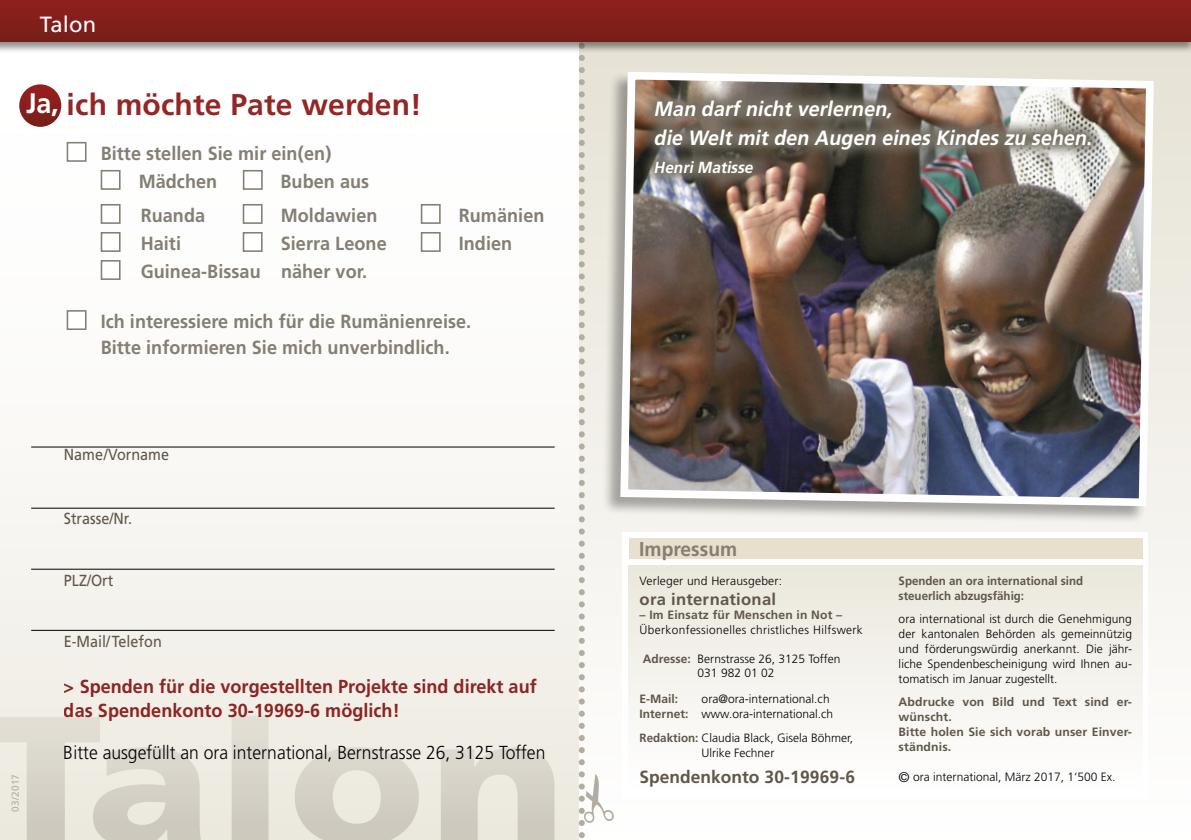
<style>
.page{position:relative;width:1191px;height:840px;background:#fff}
.page>*{position:absolute;margin:0;border:0;box-sizing:border-box;transform-origin:0 0}
.t1{font:700 30px "Frutiger LT Std";letter-spacing:.005em;color:#942726}
.t2{font:22px "Frutiger LT Std";letter-spacing:.01em;color:#fff}
.t3{font:italic 700 20.6px/28px "Frutiger LT Std";color:#fff;scale:.96 1}
.t4{font:700 20px "Frutiger LT Std";color:#847e73;scale:.96 1}
.t5{font:700 19px/28px "Frutiger LT Std";letter-spacing:.005em;color:#847e73;scale:.95 1}
.t6{font:700 18.8px/23.8px "Frutiger LT Std";color:#942726;scale:.96 1}
.t7{font:300 18.8px "Frutiger LT Std";color:#000;scale:.93 1}
.t8{font:700 17.6px "Frutiger LT Std";color:#60574a}
.t9{font:700 16.4px "Frutiger LT Std";letter-spacing:.015em;color:#60574a}
.t10{font:16px "Frutiger LT Std";color:#60574a;scale:.9 1}
.t11{font:italic 700 16px "Frutiger LT Std";color:#fff;scale:.96 1}
.t12{font:300 12px/15px "Frutiger LT Std";color:#000}
.t13{font:700 12px/15px "Frutiger LT Std";letter-spacing:.01em;color:#60574a}
.t14{font:700 12px/14.4px "Frutiger LT Std";letter-spacing:.01em;color:#60574a;scale:.96 1}
.t15{font:300 12px "Frutiger LT Std";letter-spacing:.03em;color:#000}
.t16{font:10px "Frutiger LT Std";letter-spacing:.01em;color:#b3ada1}
.s1{font-size:28.2px;color:#fff}
.s2{font-weight:700;color:#60574a}
.s3{font-size:14px}
</style>
<div class="page">
<div style="left:562px;top:42px;width:629px;height:797px;background:linear-gradient(to bottom,#e6e1d4,#fff)"></div>
<div style="left:0;top:38px;width:579px;height:801px;background:linear-gradient(to right,#f9f8f5,#f8f7f5)"></div>
<div style="left:67px;top:142px;width:20px;height:20px;background:#fff;border:2px solid #847e73"></div>
<div style="left:101px;top:170px;width:20px;height:20px;background:#fff;border:2px solid #847e73"></div>
<div style="left:243px;top:170px;width:20px;height:20px;background:#fff;border:2px solid #847e73"></div>
<div style="left:101px;top:204px;width:20px;height:20px;background:#fff;border:2px solid #847e73"></div>
<div style="left:243px;top:204px;width:20px;height:20px;background:#fff;border:2px solid #847e73"></div>
<div style="left:421px;top:204px;width:20px;height:20px;background:#fff;border:2px solid #847e73"></div>
<div style="left:101px;top:232px;width:20px;height:20px;background:#fff;border:2px solid #847e73"></div>
<div style="left:243px;top:232px;width:20px;height:20px;background:#fff;border:2px solid #847e73"></div>
<div style="left:421px;top:232px;width:20px;height:20px;background:#fff;border:2px solid #847e73"></div>
<div style="left:101px;top:260px;width:20px;height:20px;background:#fff;border:2px solid #847e73"></div>
<div style="left:67px;top:310px;width:20px;height:20px;background:#fff;border:2px solid #847e73"></div>
<svg style="left:0;top:715px;width:554px;height:124px;background:#e2dfd5"></svg>
<svg style="left:17px;top:83px;width:46px;height:46px"></svg>
<div style="left:16px;top:81px;width:49px;height:49px;border:4px solid #fff;border-radius:50%"></div>
<hr style="left:31px;top:446px;width:523px;height:1px;background:#000">
<hr style="left:31px;top:507px;width:523px;height:1px;background:#000">
<hr style="left:31px;top:568px;width:523px;height:1px;background:#000">
<hr style="left:31px;top:629px;width:523px;height:1px;background:#000">
<div style="left:601px;top:71px;width:553px;height:453px;background:#000;opacity:.33"></div>
<img style="left:616px;top:68px;width:541px;height:442px">
<img style="left:639px;top:84px;width:468px;height:104px">
<div style="left:0;top:0;width:1191px;height:54px;background:#000;opacity:.45"></div>
<div style="left:0;top:0;width:1191px;height:42px;background:#831f1b"></div>
<div style="left:622px;top:532px;width:525px;height:265px;background:#fff"></div>
<div style="left:629px;top:538px;width:513px;height:21px;background:#e7e0cd"></div>
<div style="left:628px;top:564px;width:514px;height:227px;background:linear-gradient(to bottom,#eae7dc,#fff)"></div>
<svg style="left:579px;top:37px;width:35px;height:802px"></svg>
<h2 class="t2" style="left:40px;top:12px;width:58px">Talon</h2>
<h1 class="t1" style="left:26px;top:87px;width:397px"><span class="s1">Ja,</span> ich möchte Pate werden!</h1>
<h3 class="t5" style="left:139px;top:139px;width:204px;text-indent:-38px">Bitte stellen Sie mir ein(en)<br>Mädchen</h3>
<h3 class="t5" style="left:280px;top:167px;width:95px">Buben aus</h3>
<h3 class="t5" style="left:141px;top:201px;width:69px">Ruanda</h3>
<h3 class="t5" style="left:281px;top:201px;width:103px">Moldawien</h3>
<h3 class="t5" style="left:459px;top:201px;width:92px">Rumänien</h3>
<h3 class="t5" style="left:141px;top:229px;width:44px">Haiti</h3>
<h3 class="t5" style="left:281px;top:229px;width:113px">Sierra Leone</h3>
<h3 class="t5" style="left:459px;top:229px;width:58px">Indien</h3>
<h3 class="t5" style="left:141px;top:257px;width:240px">Guinea-Bissau näher vor.</h3>
<h3 class="t5" style="left:101px;top:308px;width:391px;line-height:26px">Ich interessiere mich für die Rumänienreise.<br>Bitte informieren Sie mich unverbindlich.</h3>
<h3 class="t10" style="left:64px;top:445px;width:118px">Name/Vorname</h3>
<h3 class="t10" style="left:64px;top:509px;width:77px">Strasse/Nr.</h3>
<h3 class="t10" style="left:64px;top:570px;width:57px">PLZ/Ort</h3>
<h3 class="t10" style="left:64px;top:632px;width:110px">E-Mail/Telefon</h3>
<p class="t16" style="left:9px;top:811px;width:40px;rotate:-90deg">03/2017</p>
<h3 class="t6" style="left:64px;top:674px;width:494px">&gt; Spenden für die vorgestellten Projekte sind direkt auf das Spendenkonto 30-19969-6 möglich!</h3>
<h3 class="t7" style="left:64px;top:741px;width:519px">Bitte ausgefüllt an ora international, Bernstrasse 26, 3125 Toffen</h3>
<h3 class="t3" style="left:653px;top:95px;width:462px">Man darf nicht verlernen,<br>die Welt mit den Augen eines Kindes zu sehen.</h3>
<h3 class="t11" style="left:653px;top:157px;width:108px">Henri Matisse</h3>
<h3 class="t4" style="left:639px;top:537px;width:104px">Impressum</h3>
<p class="t12" style="left:639px;top:573px;width:144px">Verleger und Herausgeber:</p>
<h3 class="t9" style="left:639px;top:589px;width:138px">ora international</h3>
<p class="t13" style="left:639px;top:607px;width:204px">– Im Einsatz für Menschen in Not –</p>
<p class="t15" style="left:639px;top:622px;width:225px">Überkonfessionelles christliches Hilfswerk</p>
<p class="t12" style="left:697px;top:651px;width:144px;line-height:14.4px;text-indent:-55px"><span class="s2">Adresse:</span> Bernstrasse 26, 3125 Toffen<br>031 982 01 02</p>
<p class="t13" style="left:639px;top:691px;width:40px">E-Mail:</p>
<p class="t12" style="left:639px;top:691px;width:195px;line-height:14.4px;text-align:right">ora@ora-international.ch<br><span class="s2">Internet:</span> www.ora-international.ch</p>
<p class="t12" style="left:701px;top:730px;width:153px;line-height:14.4px;text-indent:-62px"><span class="s2">Redaktion:</span> Claudia Black, Gisela Böhmer,<br>Ulrike Fechner</p>
<h3 class="t8" style="left:639px;top:766px;width:217px">Spendenkonto 30-19969-6</h3>
<p class="t14" style="left:898px;top:573px;width:194px">Spenden an ora international sind steuerlich abzugsfähig:</p>
<p class="t12" style="left:898px;top:610px;width:235px;text-align:justify">ora international ist durch die Genehmigung der kantonalen Behörden als gemeinnützig und förderungswürdig anerkannt. Die jähr&shy;liche Spendenbescheinigung wird Ihnen au&shy;tomatisch im Januar zugestellt.</p>
<p class="t13" style="left:898px;top:693px;width:235px">Abdrucke von Bild und Text sind er&shy;wünscht.<br>Bitte holen Sie sich vorab unser Einver&shy;ständnis.</p>
<p class="t12" style="left:898px;top:768px;width:218px"><span class="s3">©</span> ora international, März 2017, 1‘500 Ex.</p>
</div>
